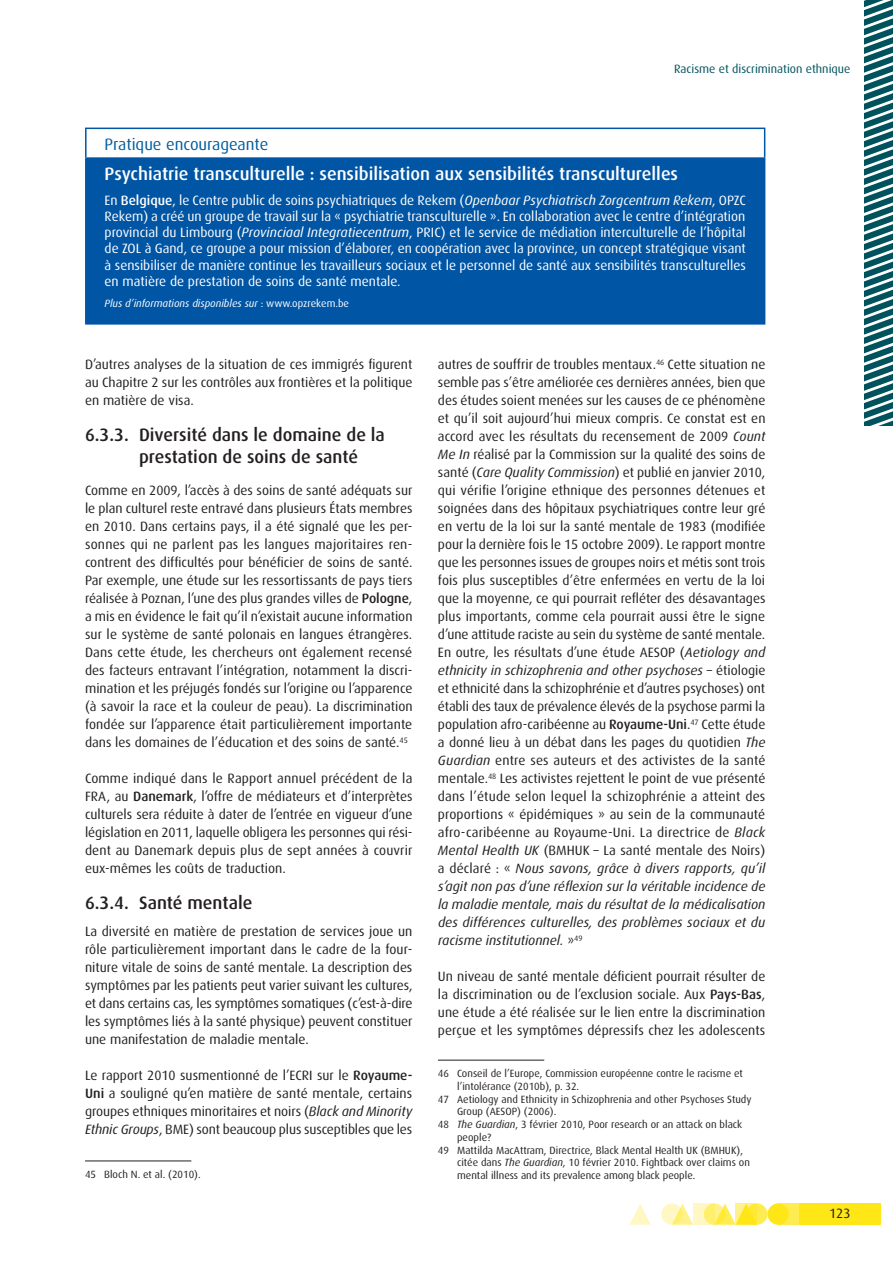
<style>
.page{position:relative;width:893px;height:1263px;background:#fff}
.page>*{position:absolute;margin:0;border:0;box-sizing:border-box;transform-origin:0 0}
.t1{font:500 18px/21.6px "Dax";color:#231f20}
.t2{font:500 18px "Dax";color:#fff}
.t3{font:16.5px "Dax";color:#005f9f}
.t4{font:13.5px/18px "Dax";color:#231f20;text-align:justify}
.t5{font:13.5px/16.2px "Dax";color:#fff;text-align:justify}
.t6{font:12px "Dax";color:#00525d}
.t7{font:10.5px "Dax";color:#231f20}
.t8{font:italic 10.5px "Dax";color:#fff}
.s1{font-weight:500}
.s2{font-style:italic}
.s3{font-style:normal}
</style>
<div class="page">
<div style="left:746px;top:1203px;width:21px;height:22px;background:#ffec50;border-radius:50%"></div>
<div style="left:778px;top:1203px;width:21px;height:22px;background:#ffec50"></div>
<div style="left:799px;top:1203px;width:81px;height:22px;background:#ffe616"></div>
<svg style="left:675px;top:1203px;width:18px;height:22px"></svg>
<svg style="left:629px;top:1204px;width:22px;height:21px"></svg>
<div style="left:767px;top:1203px;width:22px;height:22px;background:#ffe616;border-radius:50%"></div>
<svg style="left:718px;top:1203px;width:18px;height:22px"></svg>
<svg style="left:704px;top:1203px;width:21px;height:22px"></svg>
<svg style="left:661px;top:1203px;width:21px;height:22px"></svg>
<svg style="left:736px;top:1203px;width:21px;height:22px"></svg>
<svg style="left:693px;top:1203px;width:21px;height:22px"></svg>
<svg style="left:864px;top:0;width:29px;height:425px"></svg>
<hr style="left:438px;top:1060px;width:106px;height:1px;background:#231f20">
<hr style="left:85px;top:1160px;width:106px;height:1px;background:#231f20">
<div style="left:86px;top:158px;width:679px;height:166px;background:#0155a5"></div>
<hr style="left:85px;top:159px;width:2px;height:164px;background:#0155a5">
<hr style="left:85px;top:323px;width:680px;height:2px;background:#0155a5">
<hr style="left:85px;top:128px;width:680px;height:1px;background:#0155a5">
<hr style="left:85px;top:129px;width:2px;height:28px;background:#0155a5">
<svg style="left:764px;top:129px;width:1px;height:28px"></svg>
<hr style="left:85px;top:157px;width:680px;height:2px;background:#0155a5">
<p class="t6" style="left:674px;top:62px;width:178px">Racisme et discrimination ethnique</p>
<p class="t3" style="left:105px;top:135px;width:165px">Pratique encourageante</p>
<h1 class="t2" style="left:105px;top:164px;width:575px">Psychiatrie transculturelle : sensibilisation aux sensibilités transculturelles</h1>
<p class="t5" style="left:105px;top:192px;width:643px">En <span class="s1">Belgique</span>, le Centre public de soins psychiatriques de Rekem (<span class="s2">Openbaar Psychiatrisch Zorgcentrum Rekem</span>, OPZC Rekem) a créé un groupe de travail sur la « psychiatrie transculturelle ». En collaboration avec le centre d’intégration provincial du Limbourg (<span class="s2">Provinciaal Integratiecentrum</span>, PRIC) et le service de médiation interculturelle de l’hôpital de ZOL à Gand, ce groupe a pour mission d’élaborer, en coopération avec la province, un concept stratégique visant à sensibiliser de manière continue les travailleurs sociaux et le personnel de santé aux sensibilités transculturelles en matière de prestation de soins de santé mentale.</p>
<p class="t8" style="left:105px;top:297px;width:246px">Plus d’informations disponibles sur <span class="s3">: www.opzrekem.be</span></p>
<p class="t4" style="left:85px;top:355px;width:329px">D’autres analyses de la situation de ces immigrés figurent au Chapitre 2 sur les contrôles aux frontières et la politique en matière de visa.</p>
<h1 class="t1" style="left:139px;top:424px;width:247px;text-indent:-54px">6.3.3. Diversité dans le domaine de la prestation de soins de santé</h1>
<p class="t4" style="left:85px;top:481px;width:329px">Comme en 2009, l’accès à des soins de santé adéquats sur le plan culturel reste entravé dans plusieurs États membres en 2010. Dans certains pays, il a été signalé que les per&shy;sonnes qui ne parlent pas les langues majoritaires ren&shy;contrent des difficultés pour bénéficier de soins de santé.<br>Par exemple, une étude sur les ressortissants de pays tiers réalisée à Poznan, l’une des plus grandes villes de <span class="s1">Pologne</span>, a mis en évidence le fait qu’il n’existait aucune information sur le système de santé polonais en langues étrangères.<br>Dans cette étude, les chercheurs ont également recensé des facteurs entravant l’intégration, notamment la discri&shy;mination et les préjugés fondés sur l’origine ou l’apparence (à savoir la race et la couleur de peau). La discrimination fondée sur l’apparence était particulièrement importante dans les domaines de l’éducation et des soins de santé.<sup>45</sup></p>
<p class="t4" style="left:85px;top:769px;width:329px">Comme indiqué dans le Rapport annuel précédent de la FRA, au <span class="s1">Danemark</span>, l’offre de médiateurs et d’interprètes culturels sera réduite à dater de l’entrée en vigueur d’une législation en 2011, laquelle obligera les personnes qui rési&shy;dent au Danemark depuis plus de sept années à couvrir eux-mêmes les coûts de traduction.</p>
<h1 class="t1" style="left:85px;top:892px;width:169px">6.3.4. Santé mentale</h1>
<p class="t4" style="left:85px;top:922px;width:329px">La diversité en matière de prestation de services joue un rôle particulièrement important dans le cadre de la four&shy;niture vitale de soins de santé mentale. La description des symptômes par les patients peut varier suivant les cultures, et dans certains cas, les symptômes somatiques (c’est-à-dire les symptômes liés à la santé physique) peuvent constituer une manifestation de maladie mentale.</p>
<p class="t4" style="left:85px;top:1066px;width:329px">Le rapport 2010 susmentionné de l’ECRI sur le <span class="s1">Royaume-Uni</span> a souligné qu’en matière de santé mentale, certains groupes ethniques minoritaires et noirs (<span class="s2">Black and Minority Ethnic Groups</span>, BME) sont beaucoup plus susceptibles que les</p>
<p class="t7" style="left:85px;top:1168px;width:117px">45 Bloch N. et al. (2010).</p>
<p class="t4" style="left:438px;top:355px;width:329px">autres de souffrir de troubles mentaux.<sup>46</sup> Cette situation ne semble pas s’être améliorée ces dernières années, bien que des études soient menées sur les causes de ce phénomène et qu’il soit aujourd’hui mieux compris. Ce constat est en accord avec les résultats du recensement de 2009 <span class="s2">Count Me In</span> réalisé par la Commission sur la qualité des soins de santé (<span class="s2">Care Quality Commission</span>) et publié en janvier 2010, qui vérifie l’origine ethnique des personnes détenues et soignées dans des hôpitaux psychiatriques contre leur gré en vertu de la loi sur la santé mentale de 1983 (modifiée pour la dernière fois le 15 octobre 2009). Le rapport montre que les personnes issues de groupes noirs et métis sont trois fois plus susceptibles d’être enfermées en vertu de la loi que la moyenne, ce qui pourrait refléter des désavantages plus importants, comme cela pourrait aussi être le signe d’une attitude raciste au sein du système de santé mentale.<br>En outre, les résultats d’une étude AESOP (<span class="s2">Aetiology and ethnicity in schizophrenia and other psychoses</span> – étiologie et ethnicité dans la schizophrénie et d’autres psychoses) ont établi des taux de prévalence élevés de la psychose parmi la population afro-caribéenne au <span class="s1">Royaume-Uni</span>.<sup>47</sup> Cette étude a donné lieu à un débat dans les pages du quotidien <span class="s2">The Guardian</span> entre ses auteurs et des activistes de la santé mentale.<sup>48</sup> Les activistes rejettent le point de vue présenté dans l’étude selon lequel la schizophrénie a atteint des proportions « épidémiques » au sein de la communauté afro-caribéenne au Royaume-Uni. La directrice de <span class="s2">Black Mental Health UK</span> (BMHUK – La santé mentale des Noirs) a déclaré : « <span class="s2">Nous savons, grâce à divers rapports, qu’il s’agit non pas d’une réflexion sur la véritable incidence de la maladie mentale, mais du résultat de la médicalisation des différences culturelles, des problèmes sociaux et du racisme institutionnel.</span> »<sup>49</sup></p>
<p class="t4" style="left:438px;top:967px;width:329px">Un niveau de santé mentale déficient pourrait résulter de la discrimination ou de l’exclusion sociale. Aux <span class="s1">Pays-Bas</span>, une étude a été réalisée sur le lien entre la discrimination perçue et les symptômes dépressifs chez les adolescents</p>
<p class="t7" style="left:438px;top:1068px;width:306px">46 Conseil de l’Europe, Commission européenne contre le racisme et</p>
<p class="t7" style="left:457px;top:1080px;width:124px">l’intolérance (2010b), p. 32.</p>
<p class="t7" style="left:438px;top:1093px;width:315px">47 Aetiology and Ethnicity in Schizophrenia and other Psychoses Study</p>
<p class="t7" style="left:457px;top:1106px;width:101px">Group (AESOP) (2006).</p>
<p class="t7" style="left:438px;top:1119px;width:306px">48 <span class="s2">The Guardian</span>, 3 février 2010, Poor research or an attack on black</p>
<p class="t7" style="left:457px;top:1131px;width:36px">people?</p>
<p class="t7" style="left:438px;top:1144px;width:307px">49 Mattilda MacAttram, Directrice, Black Mental Health UK (BMHUK),</p>
<p class="t7" style="left:457px;top:1157px;width:294px">citée dans <span class="s2">The Guardian</span>, 10 février 2010. Fightback over claims on</p>
<p class="t7" style="left:457px;top:1170px;width:240px">mental illness and its prevalence among black people.</p>
<p class="t4" style="left:829px;top:1205px;width:23px">123</p>
</div>
